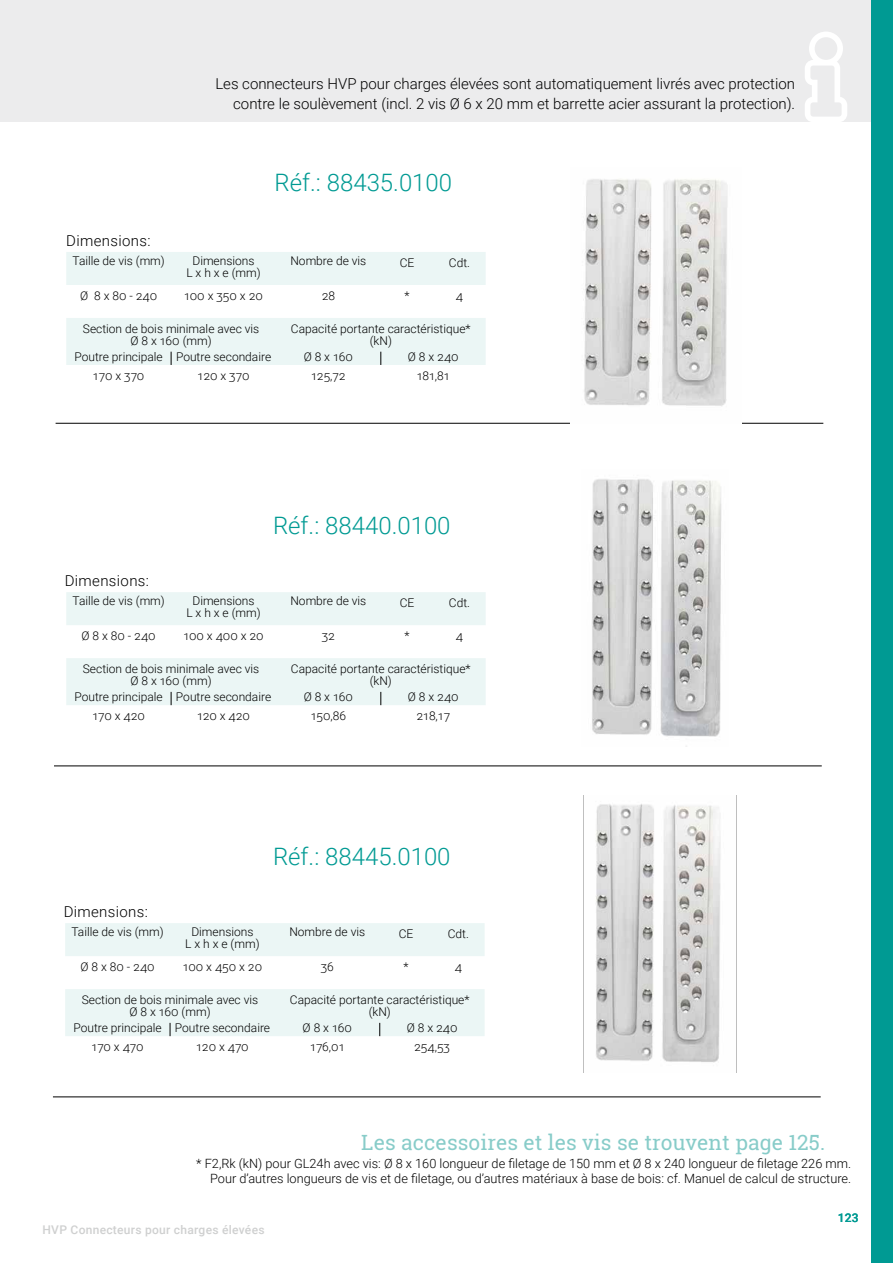
<style>
.page{position:relative;width:893px;height:1263px;background:#fff}
.page>*{position:absolute;margin:0;border:0;box-sizing:border-box;transform-origin:0 0}
.t1{font:300 24px "Roboto";color:#009a93}
.t2{font:21px "Roboto Slab";letter-spacing:.005em;color:#88ccc9}
.t3{font:300 15px/19.5px "Roboto";color:#000;text-align:right}
.t4{font:300 15px "Roboto";letter-spacing:.025em;color:#000}
.t5{font:300 12.75px/15px "Roboto";color:#000;text-align:right}
.t6{font:300 12px/12px "Roboto";color:#000;text-align:center}
.t7{font:500 12px "Roboto";letter-spacing:.025em;color:#cfd0d0}
.t8{font:500 12px "Roboto";color:#009a93}
</style>
<div class="page">
<hr style="left:56px;top:423px;width:767px;height:1px;background:#000">
<hr style="left:54px;top:766px;width:768px;height:1px;background:#000">
<div style="left:0;top:0;width:880px;height:121px;background:#ececed"></div>
<div style="left:66px;top:252px;width:420px;height:33px;background:#ebf6f5"></div>
<div style="left:66px;top:318px;width:420px;height:47px;background:#ebf6f5"></div>
<div style="left:66px;top:592px;width:420px;height:33px;background:#ebf6f5"></div>
<div style="left:66px;top:658px;width:420px;height:47px;background:#ebf6f5"></div>
<svg style="left:805px;top:32px;width:42px;height:90px"></svg>
<hr style="left:53px;top:1096px;width:768px;height:1px;background:#000">
<div style="left:65px;top:923px;width:420px;height:33px;background:#ebf6f5"></div>
<div style="left:65px;top:989px;width:420px;height:47px;background:#ebf6f5"></div>
<img style="left:584px;top:179px;width:144px;height:227px">
<img style="left:592px;top:479px;width:130px;height:258px">
<img style="left:583px;top:796px;width:154px;height:276px">
<div style="left:872px;top:0;width:21px;height:1263px;background:#009a93"></div>
<p class="t3" style="left:215px;top:74px;width:581px">Les connecteurs HVP pour charges élevées sont automatiquement livrés avec protection contre le soulèvement (incl. 2 vis Ø 6 x 20 mm et barrette acier assurant la protection).</p>
<h1 class="t1" style="left:275px;top:165px;width:179px">Réf.: 88435.0100</h1>
<p class="t4" style="left:66px;top:230px;width:86px">Dimensions:</p>
<p class="t6" style="left:72px;top:254px;width:94px">Taille de vis (mm)</p>
<p class="t6" style="left:186px;top:254px;width:76px">Dimensions<br>L x h x e (mm)</p>
<p class="t6" style="left:290px;top:254px;width:77px">Nombre de vis</p>
<p class="t6" style="left:400px;top:256px;width:16px">CE</p>
<p class="t6" style="left:449px;top:256px;width:23px">Cdt.</p>
<p class="t6" style="left:80px;top:289px;width:79px">Ø 8 x 80 - 240</p>
<p class="t6" style="left:184px;top:289px;width:80px">100 x 350 x 20</p>
<p class="t6" style="left:322px;top:289px;width:15px">28</p>
<p class="t6" style="left:404px;top:289px;width:7px">*</p>
<p class="t6" style="left:456px;top:289px;width:9px">4</p>
<p class="t6" style="left:83px;top:322px;width:178px">Section de bois minimale avec vis<br>Ø 8 x 160 (mm)</p>
<p class="t6" style="left:291px;top:322px;width:181px">Capacité portante caractéristique* (kN)</p>
<p class="t6" style="left:74px;top:350px;width:198px">Poutre principale Poutre secondaire</p>
<p class="t6" style="left:304px;top:350px;width:51px">Ø 8 x 160</p>
<p class="t6" style="left:408px;top:350px;width:52px">Ø 8 x 240</p>
<p class="t6" style="left:93px;top:369px;width:53px">170 x 370</p>
<p class="t6" style="left:198px;top:369px;width:53px">120 x 370</p>
<p class="t6" style="left:311px;top:369px;width:36px">125,72</p>
<p class="t6" style="left:417px;top:369px;width:34px">181,81</p>
<p class="t4" style="left:65px;top:570px;width:86px">Dimensions:</p>
<h1 class="t1" style="left:273px;top:509px;width:179px">Réf.: 88440.0100</h1>
<p class="t6" style="left:72px;top:595px;width:94px">Taille de vis (mm)</p>
<p class="t6" style="left:186px;top:595px;width:76px">Dimensions<br>L x h x e (mm)</p>
<p class="t6" style="left:290px;top:595px;width:77px">Nombre de vis</p>
<p class="t6" style="left:400px;top:596px;width:16px">CE</p>
<p class="t6" style="left:449px;top:596px;width:23px">Cdt.</p>
<p class="t6" style="left:82px;top:629px;width:76px">Ø 8 x 80 - 240</p>
<p class="t6" style="left:183px;top:629px;width:82px">100 x 400 x 20</p>
<p class="t6" style="left:322px;top:629px;width:15px">32</p>
<p class="t6" style="left:404px;top:629px;width:7px">*</p>
<p class="t6" style="left:456px;top:629px;width:9px">4</p>
<p class="t6" style="left:83px;top:662px;width:178px">Section de bois minimale avec vis<br>Ø 8 x 160 (mm)</p>
<p class="t6" style="left:291px;top:662px;width:181px">Capacité portante caractéristique* (kN)</p>
<p class="t6" style="left:74px;top:690px;width:198px">Poutre principale Poutre secondaire</p>
<p class="t6" style="left:304px;top:690px;width:51px">Ø 8 x 160</p>
<p class="t6" style="left:408px;top:690px;width:52px">Ø 8 x 240</p>
<p class="t6" style="left:92px;top:709px;width:54px">170 x 420</p>
<p class="t6" style="left:197px;top:709px;width:55px">120 x 420</p>
<p class="t6" style="left:311px;top:709px;width:37px">150,86</p>
<p class="t6" style="left:416px;top:709px;width:35px">218,17</p>
<h1 class="t1" style="left:273px;top:840px;width:179px">Réf.: 88445.0100</h1>
<p class="t4" style="left:64px;top:901px;width:86px">Dimensions:</p>
<p class="t6" style="left:71px;top:926px;width:94px">Taille de vis (mm)</p>
<p class="t6" style="left:185px;top:926px;width:76px">Dimensions<br>L x h x e (mm)</p>
<p class="t6" style="left:289px;top:926px;width:77px">Nombre de vis</p>
<p class="t6" style="left:399px;top:927px;width:16px">CE</p>
<p class="t6" style="left:448px;top:927px;width:23px">Cdt.</p>
<p class="t6" style="left:81px;top:960px;width:76px">Ø 8 x 80 - 240</p>
<p class="t6" style="left:183px;top:960px;width:81px">100 x 450 x 20</p>
<p class="t6" style="left:321px;top:960px;width:15px">36</p>
<p class="t6" style="left:403px;top:960px;width:7px">*</p>
<p class="t6" style="left:455px;top:960px;width:9px">4</p>
<p class="t6" style="left:82px;top:993px;width:178px">Section de bois minimale avec vis<br>Ø 8 x 160 (mm)</p>
<p class="t6" style="left:290px;top:993px;width:181px">Capacité portante caractéristique* (kN)</p>
<p class="t6" style="left:73px;top:1021px;width:198px">Poutre principale Poutre secondaire</p>
<p class="t6" style="left:303px;top:1021px;width:51px">Ø 8 x 160</p>
<p class="t6" style="left:407px;top:1021px;width:52px">Ø 8 x 240</p>
<p class="t6" style="left:92px;top:1040px;width:54px">170 x 470</p>
<p class="t6" style="left:196px;top:1040px;width:54px">120 x 470</p>
<p class="t6" style="left:310px;top:1040px;width:36px">176,01</p>
<p class="t6" style="left:414px;top:1040px;width:38px">254,53</p>
<h2 class="t2" style="left:361px;top:1128px;width:465px">Les accessoires et les vis se trouvent page 125.</h2>
<p class="t5" style="left:196px;top:1155px;width:656px">* F2,Rk (kN) pour GL24h avec vis: Ø 8 x 160 longueur de filetage de 150 mm et Ø 8 x 240 longueur de filetage 226 mm.<br>Pour d’autres longueurs de vis et de filetage, ou d’autres matériaux à base de bois: cf. Manuel de calcul de structure.</p>
<p class="t7" style="left:43px;top:1221px;width:224px">HVP Connecteurs pour charges élevées</p>
<p class="t8" style="left:838px;top:1209px;width:22px">123</p>
</div>
